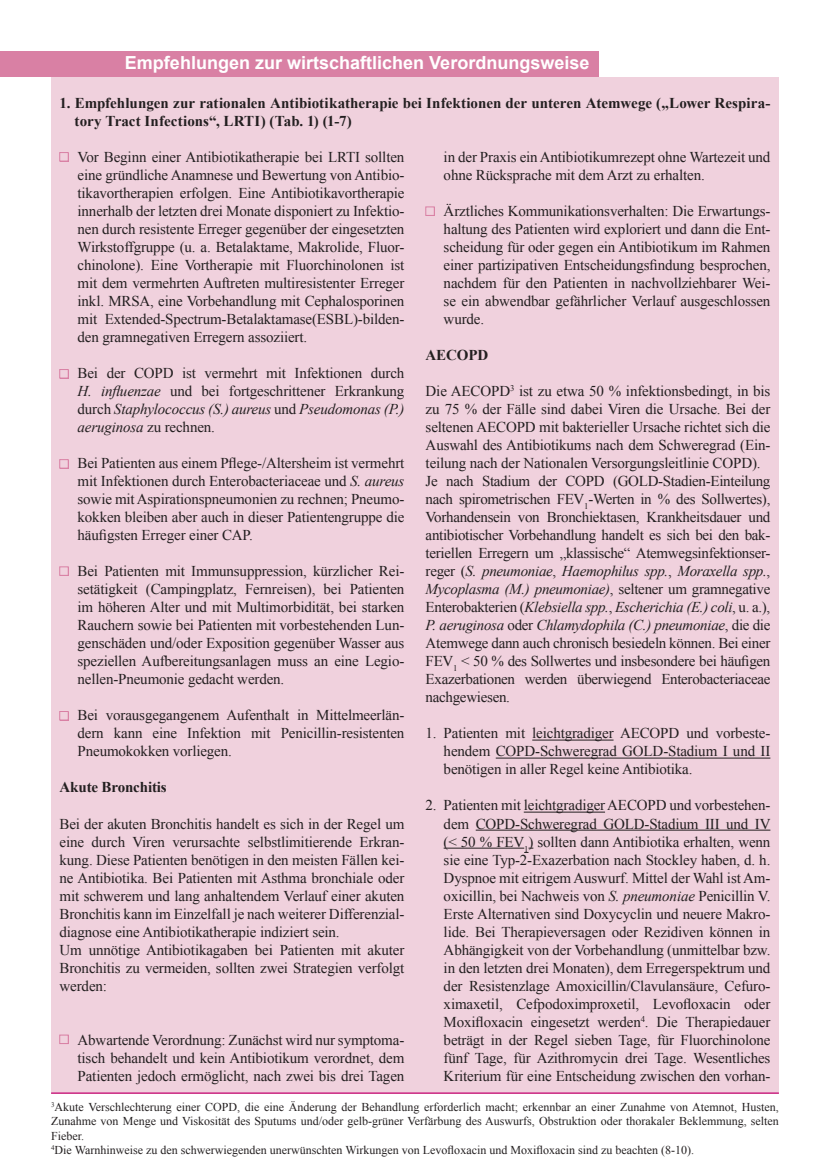
<style>
.page{position:relative;width:830px;height:1170px;background:#fff}
.page>*{position:absolute;margin:0;border:0;box-sizing:border-box;transform-origin:0 0}
.t1{font:700 18px "Arial";color:#fff}
.t2{font:15px/18px "Times New Roman";letter-spacing:-.01em;color:#231f20;text-align:justify}
.t3{font:700 15px/18px "Times New Roman";color:#231f20}
.t4{font:12px/14.4px "Times New Roman";color:#231f20}
.s1{font-style:italic}
</style>
<div class="page">
<div style="left:51px;top:135px;width:727px;height:957px;background:#f0d1dd"></div>
<hr style="left:532px;top:739px;width:81px;height:1px;background:#231f20">
<hr style="left:495px;top:757px;width:275px;height:1px;background:#231f20">
<hr style="left:523px;top:811px;width:81px;height:1px;background:#231f20">
<hr style="left:475px;top:829px;width:295px;height:1px;background:#231f20">
<hr style="left:443px;top:847px;width:81px;height:1px;background:#231f20">
<svg style="left:524px;top:847px;width:9px;height:6px"></svg>
<div style="left:0;top:51px;width:597px;height:26px;background:#d980a4"></div>
<div style="left:51px;top:77px;width:727px;height:57px;background:#f0d1dd"></div>
<hr style="left:51px;top:1092px;width:727px;height:1px;background:#c71a78">
<div style="left:60px;top:153px;width:9px;height:9px;background:#d980a4"></div>
<div style="left:60px;top:152px;width:8px;height:9px;background:#f0d1dd;border:1px solid #d980a4"></div>
<div style="left:60px;top:370px;width:9px;height:8px;background:#d980a4"></div>
<div style="left:60px;top:369px;width:8px;height:9px;background:#f0d1dd;border:1px solid #d980a4"></div>
<div style="left:60px;top:460px;width:9px;height:8px;background:#d980a4"></div>
<div style="left:60px;top:459px;width:8px;height:9px;background:#f0d1dd;border:1px solid #d980a4"></div>
<div style="left:60px;top:567px;width:9px;height:9px;background:#d980a4"></div>
<div style="left:60px;top:566px;width:8px;height:9px;background:#f0d1dd;border:1px solid #d980a4"></div>
<div style="left:60px;top:712px;width:9px;height:8px;background:#d980a4"></div>
<div style="left:60px;top:711px;width:8px;height:9px;background:#f0d1dd;border:1px solid #d980a4"></div>
<div style="left:60px;top:1035px;width:9px;height:9px;background:#d980a4"></div>
<div style="left:60px;top:1034px;width:8px;height:9px;background:#f0d1dd;border:1px solid #d980a4"></div>
<div style="left:426px;top:207px;width:8px;height:9px;background:#d980a4"></div>
<div style="left:425px;top:207px;width:9px;height:8px;background:#f0d1dd;border:1px solid #d980a4"></div>
<p class="t1" style="left:125px;top:51px;width:466px">Empfehlungen zur wirtschaftlichen Verordnungsweise</p>
<p class="t3" style="left:75px;top:94px;width:697px;text-indent:-15px">1. Empfehlungen zur rationalen Antibiotikatherapie bei Infektionen der unteren Atemwege („Lower Respira&shy;tory Tract Infections“, LRTI) (Tab. 1) (1-7)</p>
<p class="t2" style="left:78px;top:148px;width:328px">Vor Beginn einer Antibiotikatherapie bei LRTI sollten eine gründliche Anamnese und Bewertung von Antibio&shy;tikavortherapien erfolgen. Eine Antibiotikavortherapie innerhalb der letzten drei Monate disponiert zu Infektio&shy;nen durch resistente Erreger gegenüber der eingesetzten Wirkstoffgruppe (u. a. Betalaktame, Makrolide, Fluor&shy;chinolone). Eine Vortherapie mit Fluorchinolonen ist mit dem vermehrten Auftreten multiresistenter Erreger inkl. MRSA, eine Vorbehandlung mit Cephalosporinen mit Extended-Spectrum-Betalaktamase(ESBL)-bilden&shy;den gramnegativen Erregern assoziiert.</p>
<p class="t2" style="left:78px;top:364px;width:328px">Bei der COPD ist vermehrt mit Infektionen durch <span class="s1">H. influenzae</span> und bei fortgeschrittener Erkrankung durch <span class="s1">Staphylococcus (S.) aureus</span> und <span class="s1">Pseudomonas (P.) aeruginosa</span> zu rechnen.</p>
<p class="t2" style="left:78px;top:454px;width:328px">Bei Patienten aus einem Pflege-/Altersheim ist vermehrt mit Infektionen durch Enterobacteriaceae und <span class="s1">S. aureus </span>sowie mit Aspirationspneumonien zu rechnen; Pneumo&shy;kokken bleiben aber auch in dieser Patientengruppe die häufigsten Erreger einer CAP.</p>
<p class="t2" style="left:78px;top:562px;width:328px">Bei Patienten mit Immunsuppression, kürzlicher Rei&shy;setätigkeit (Campingplatz, Fernreisen), bei Patienten im höheren Alter und mit Multimorbidität, bei starken Rauchern sowie bei Patienten mit vorbestehenden Lun&shy;genschäden und/oder Exposition gegenüber Wasser aus speziellen Aufbereitungsanlagen muss an eine Legio&shy;nellen-Pneumonie gedacht werden.</p>
<p class="t2" style="left:78px;top:706px;width:328px">Bei vorausgegangenem Aufenthalt in Mittelmeerlän&shy;dern kann eine Infektion mit Penicillin-resistenten Pneumokokken vorliegen.</p>
<p class="t3" style="left:60px;top:778px;width:109px">Akute Bronchitis</p>
<p class="t2" style="left:60px;top:814px;width:346px;text-align:left">Bei der akuten Bronchitis handelt es sich in der Regel um eine durch Viren verursachte selbstlimitierende Erkran&shy;kung. Diese Patienten benötigen in den meisten Fällen kei&shy;ne Antibiotika. Bei Patienten mit Asthma bronchiale oder mit schwerem und lang anhaltendem Verlauf einer akuten Bronchitis kann im Einzelfall je nach weiterer Differenzial&shy;diagnose eine Antibiotikatherapie indiziert sein.<br>Um unnötige Antibiotikagaben bei Patienten mit akuter Bronchitis zu vermeiden, sollten zwei Strategien verfolgt werden:</p>
<p class="t2" style="left:78px;top:1030px;width:328px">Abwartende Verordnung: Zunächst wird nur symptoma&shy;tisch behandelt und kein Antibiotikum verordnet, dem Patienten jedoch ermöglicht, nach zwei bis drei Tagen</p>
<p class="t2" style="left:443px;top:148px;width:328px">in der Praxis ein Antibiotikumrezept ohne Wartezeit und ohne Rücksprache mit dem Arzt zu erhalten.</p>
<p class="t2" style="left:443px;top:202px;width:328px">Ärztliches Kommunikationsverhalten: Die Erwartungs&shy;haltung des Patienten wird exploriert und dann die Ent&shy;scheidung für oder gegen ein Antibiotikum im Rahmen einer partizipativen Entscheidungsfindung besprochen, nachdem für den Patienten in nachvollziehbarer Wei&shy;se ein abwendbar gefährlicher Verlauf ausgeschlossen wurde.</p>
<p class="t3" style="left:425px;top:346px;width:64px">AECOPD</p>
<p class="t2" style="left:425px;top:382px;width:346px;text-align:left">Die AECOPD<sup>3</sup> ist zu etwa 50 % infektionsbedingt, in bis zu 75 % der Fälle sind dabei Viren die Ursache. Bei der seltenen AECOPD mit bakterieller Ursache richtet sich die Auswahl des Antibiotikums nach dem Schweregrad (Ein&shy;teilung nach der Nationalen Versorgungsleitlinie COPD).<br>Je nach Stadium der COPD (GOLD-Stadien-Einteilung nach spirometrischen FEV<sub>1</sub>-Werten in % des Sollwertes), Vorhandensein von Bronchiektasen, Krankheitsdauer und antibiotischer Vorbehandlung handelt es sich bei den bak&shy;teriellen Erregern um „klassische“ Atemwegsinfektionser&shy;reger (<span class="s1">S. pneumoniae</span>, <span class="s1">Haemophilus spp.</span>, <span class="s1">Moraxella spp.</span>, <span class="s1">Mycoplasma (M.) pneumoniae)</span>, seltener um gramnegative Enterobakterien (<span class="s1">Klebsiella spp.</span>, <span class="s1">Escherichia (E.) coli</span>, u. a.), <span class="s1">P. aeruginosa</span> oder <span class="s1">Chlamydophila (C.) pneumoniae</span>, die die Atemwege dann auch chronisch besiedeln können. Bei einer FEV<sub>1</sub> &lt; 50 % des Sollwertes und insbesondere bei häufigen Exazerbationen werden überwiegend Enterobacteriaceae nachgewiesen.</p>
<p class="t2" style="left:443px;top:724px;width:328px;text-indent:-18px">1. Patienten mit leichtgradiger AECOPD und vorbeste&shy;hendem COPD-Schweregrad GOLD-Stadium I und II benötigen in aller Regel keine Antibiotika.</p>
<p class="t2" style="left:443px;top:796px;width:328px;text-indent:-18px">2. Patienten mit leichtgradiger AECOPD und vorbestehen&shy;dem COPD-Schweregrad GOLD-Stadium III und IV (&lt; 50 % FEV<sub>1</sub>) sollten dann Antibiotika erhalten, wenn sie eine Typ-2-Exazerbation nach Stockley haben, d. h.<br>Dyspnoe mit eitrigem Auswurf. Mittel der Wahl ist Am&shy;oxicillin, bei Nachweis von <span class="s1">S. pneumoniae</span> Penicillin V.<br>Erste Alternativen sind Doxycyclin und neuere Makro&shy;lide. Bei Therapieversagen oder Rezidiven können in Abhängigkeit von der Vorbehandlung (unmittelbar bzw. in den letzten drei Monaten), dem Erregerspektrum und der Resistenzlage Amoxicillin/Clavulansäure, Cefuro&shy;ximaxetil, Cefpodoximproxetil, Levofloxacin oder Moxifloxacin eingesetzt werden<sup>4</sup>. Die Therapiedauer beträgt in der Regel sieben Tage, für Fluorchinolone fünf Tage, für Azithromycin drei Tage. Wesentliches Kriterium für eine Entscheidung zwischen den vorhan-</p>
<p class="t4" style="left:51px;top:1099px;width:729px"><sup>3</sup>Akute Verschlechterung einer COPD, die eine Änderung der Behandlung erforderlich macht; erkennbar an einer Zunahme von Atemnot, Husten, Zunahme von Menge und Viskosität des Sputums und/oder gelb-grüner Verfärbung des Auswurfs, Obstruktion oder thorakaler Beklemmung, selten Fieber.<br><sup>4</sup>Die Warnhinweise zu den schwerwiegenden unerwünschten Wirkungen von Levofloxacin und Moxifloxacin sind zu beachten (8-10).</p>
</div>
